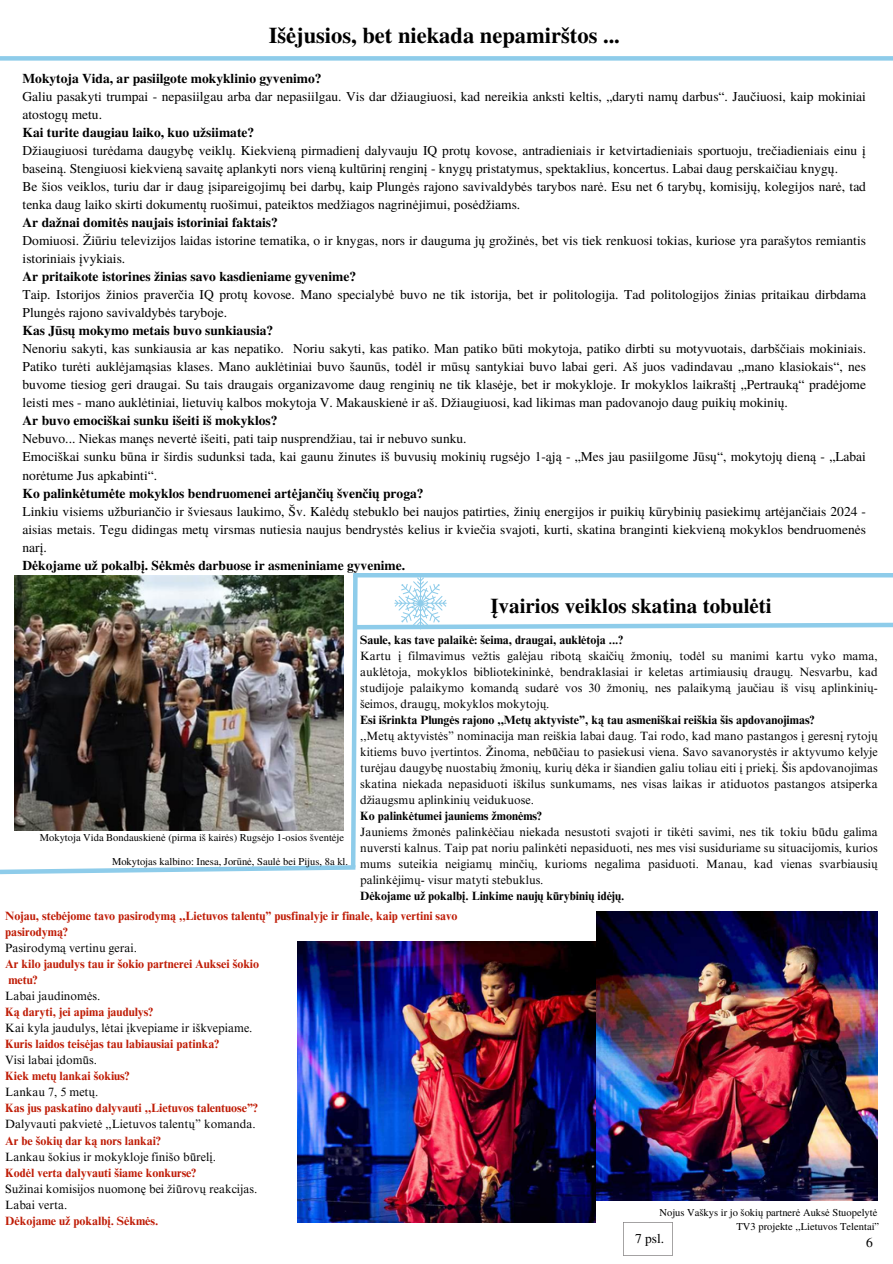
<style>
.page{position:relative;width:893px;height:1264px;background:#fff}
.page>*{position:absolute;margin:0;border:0;box-sizing:border-box;transform-origin:0 0}
.t1{font:700 22.5px "Te X Gyre Termes";color:#000}
.t2{font:700 21px "Te X Gyre Termes";color:#000}
.t3{font:13.5px/18px "Te X Gyre Termes";color:#000}
.t4{font:700 13.5px "Te X Gyre Termes";color:#000}
.t5{font:12px/16px "Times NRMT Pro";color:#000;text-align:justify}
.t6{font:700 12px/16px "Times NRMT Pro";color:#bf1c06}
.t7{font:700 12px "Times NRMT Pro";color:#000}
.t8{font:10.5px "Te X Gyre Termes";color:#000}
</style>
<div class="page">
<div style="left:0;top:56px;width:892px;height:5px;background:#8eccea"></div>
<img style="left:0;top:573px;width:892px;height:302px">
<img style="left:297px;top:942px;width:298px;height:280px">
<img style="left:596px;top:911px;width:281px;height:289px">
<svg style="left:623px;top:1222px;width:49px;height:33px"></svg>
<p class="t1" style="left:269px;top:18px;width:353px">Išėjusios, bet niekada nepamirštos ...</p>
<p class="t4" style="left:23px;top:68px;width:300px">Mokytoja Vida, ar pasiilgote mokyklinio gyvenimo?</p>
<p class="t3" style="left:23px;top:87px;width:844px">Galiu pasakyti trumpai - nepasiilgau arba dar nepasiilgau. Vis dar džiaugiuosi, kad nereikia anksti keltis, „daryti namų darbus“. Jaučiuosi, kaip mokiniai atostogų metu.</p>
<p class="t4" style="left:23px;top:122px;width:233px">Kai turite daugiau laiko, kuo užsiimate?</p>
<p class="t3" style="left:23px;top:141px;width:844px">Džiaugiuosi turėdama daugybę veiklų. Kiekvieną pirmadienį dalyvauju IQ protų kovose, antradieniais ir ketvirtadieniais sportuoju, trečiadieniais einu į baseiną. Stengiuosi kiekvieną savaitę aplankyti nors vieną kultūrinį renginį - knygų pristatymus, spektaklius, koncertus. Labai daug perskaičiau knygų.</p>
<p class="t3" style="left:23px;top:177px;width:844px">Be šios veiklos, turiu dar ir daug įsipareigojimų bei darbų, kaip Plungės rajono savivaldybės tarybos narė. Esu net 6 tarybų, komisijų, kolegijos narė, tad tenka daug laiko skirti dokumentų ruošimui, pateiktos medžiagos nagrinėjimui, posėdžiams.</p>
<p class="t4" style="left:23px;top:212px;width:257px">Ar dažnai domitės naujais istoriniai faktais?</p>
<p class="t3" style="left:23px;top:231px;width:844px">Domiuosi. Žiūriu televizijos laidas istorine tematika, o ir knygas, nors ir dauguma jų grožinės, bet vis tiek renkuosi tokias, kuriose yra parašytos remiantis istoriniais įvykiais.</p>
<p class="t4" style="left:23px;top:266px;width:335px">Ar pritaikote istorines žinias savo kasdieniame gyvenime?</p>
<p class="t3" style="left:23px;top:285px;width:844px">Taip. Istorijos žinios praverčia IQ protų kovose. Mano specialybė buvo ne tik istorija, bet ir politologija. Tad politologijos žinias pritaikau dirbdama<br>Plungės rajono savivaldybės taryboje.</p>
<p class="t4" style="left:23px;top:320px;width:252px">Kas Jūsų mokymo metais buvo sunkiausia?</p>
<p class="t3" style="left:23px;top:339px;width:844px;text-align:justify">Nenoriu sakyti, kas sunkiausia ar kas nepatiko. Noriu sakyti, kas patiko. Man patiko būti mokytoja, patiko dirbti su motyvuotais, darbščiais mokiniais.<br>Patiko turėti auklėjamąsias klases. Mano auklėtiniai buvo šaunūs, todėl ir mūsų santykiai buvo labai geri. Aš juos vadindavau „mano klasiokais“, nes buvome tiesiog geri draugai. Su tais draugais organizavome daug renginių ne tik klasėje, bet ir mokykloje. Ir mokyklos laikraštį „Pertrauką“ pradėjome leisti mes - mano auklėtiniai, lietuvių kalbos mokytoja V. Makauskienė ir aš. Džiaugiuosi, kad likimas man padovanojo daug puikių mokinių.</p>
<p class="t4" style="left:23px;top:410px;width:256px">Ar buvo emociškai sunku išeiti iš mokyklos?</p>
<p class="t3" style="left:23px;top:429px;width:445px">Nebuvo... Niekas manęs nevertė išeiti, pati taip nusprendžiau, tai ir nebuvo sunku.</p>
<p class="t3" style="left:23px;top:447px;width:844px">Emociškai sunku būna ir širdis sudunksi tada, kai gaunu žinutes iš buvusių mokinių rugsėjo 1-ąją - „Mes jau pasiilgome Jūsų“, mokytojų dieną - „Labai norėtume Jus apkabinti“.</p>
<p class="t4" style="left:23px;top:482px;width:402px">Ko palinkėtumėte mokyklos bendruomenei artėjančių švenčių proga?</p>
<p class="t3" style="left:23px;top:501px;width:844px;text-align:justify">Linkiu visiems užburiančio ir šviesaus laukimo, Šv. Kalėdų stebuklo bei naujos patirties, žinių energijos ir puikių kūrybinių pasiekimų artėjančiais 2024 - aisias metais. Tegu didingas metų virsmas nutiesia naujus bendrystės kelius ir kviečia svajoti, kurti, skatina branginti kiekvieną mokyklos bendruomenės narį.</p>
<p class="t4" style="left:23px;top:554px;width:384px">Dėkojame už pokalbį. Sėkmės darbuose ir asmeniniame gyvenime.</p>
<p class="t8" style="left:40px;top:829px;width:306px">Mokytoja Vida Bondauskienė (pirma iš kairės) Rugsėjo 1-osios šventėje</p>
<p class="t8" style="left:112px;top:854px;width:237px">Mokytojas kalbino: Inesa, Jorūnė, Saulė bei Pijus, 8a kl.</p>
<p class="t2" style="left:490px;top:589px;width:283px">Įvairios veiklos skatina tobulėti</p>
<p class="t7" style="left:360px;top:635px;width:264px">Saule, kas tave palaikė: šeima, draugai, auklėtoja ...?</p>
<p class="t5" style="left:360px;top:649px;width:519px">Kartu į filmavimus vežtis galėjau ribotą skaičių žmonių, todėl su manimi kartu vyko mama, auklėtoja, mokyklos bibliotekininkė, bendraklasiai ir keletas artimiausių draugų. Nesvarbu, kad studijoje palaikymo komandą sudarė vos 30 žmonių, nes palaikymą jaučiau iš visų aplinkinių&shy;šeimos, draugų, mokyklos mokytojų.</p>
<p class="t7" style="left:360px;top:715px;width:455px">Esi išrinkta Plungės rajono ,,Metų aktyviste”, ką tau asmeniškai reiškia šis apdovanojimas?</p>
<p class="t5" style="left:360px;top:729px;width:519px">,,Metų aktyvistės” nominacija man reiškia labai daug. Tai rodo, kad mano pastangos į geresnį rytojų kitiems buvo įvertintos. Žinoma, nebūčiau to pasiekusi viena. Savo savanorystės ir aktyvumo kelyje turėjau daugybę nuostabių žmonių, kurių dėka ir šiandien galiu toliau eiti į priekį. Šis apdovanojimas skatina niekada nepasiduoti iškilus sunkumams, nes visas laikas ir atiduotos pastangos atsiperka džiaugsmu aplinkinių veidukuose.</p>
<p class="t7" style="left:360px;top:811px;width:183px">Ko palinkėtumei jauniems žmonėms?</p>
<p class="t5" style="left:360px;top:825px;width:519px">Jauniems žmonės palinkėčiau niekada nesustoti svajoti ir tikėti savimi, nes tik tokiu būdu galima nuversti kalnus. Taip pat noriu palinkėti nepasiduoti, nes mes visi susiduriame su situacijomis, kurios mums suteikia neigiamų minčių, kurioms negalima pasiduoti. Manau, kad vienas svarbiausių palinkėjimų- visur matyti stebuklus.</p>
<p class="t7" style="left:360px;top:891px;width:266px">Dėkojame už pokalbį. Linkime naujų kūrybinių idėjų.</p>
<p class="t6" style="left:5px;top:909px;width:453px">Nojau, stebėjome tavo pasirodymą ,,Lietuvos talentų” pusfinalyje ir finale, kaip vertini savo pasirodymą?</p>
<p class="t5" style="left:5px;top:941px;width:133px">Pasirodymą vertinu gerai.</p>
<p class="t6" style="left:5px;top:957px;width:255px">Ar kilo jaudulys tau ir šokio partnerei Auksei šokio</p>
<p class="t6" style="left:8px;top:973px;width:31px">metu?</p>
<p class="t5" style="left:5px;top:989px;width:96px">Labai jaudinomės.</p>
<p class="t6" style="left:5px;top:1005px;width:149px">Ką daryti, jei apima jaudulys?</p>
<p class="t5" style="left:5px;top:1021px;width:249px">Kai kyla jaudulys, lėtai įkvepiame ir iškvepiame.</p>
<p class="t6" style="left:5px;top:1037px;width:215px">Kuris laidos teisėjas tau labiausiai patinka?</p>
<p class="t5" style="left:5px;top:1053px;width:93px">Visi labai įdomūs.</p>
<p class="t6" style="left:5px;top:1069px;width:126px">Kiek metų lankai šokius?</p>
<p class="t5" style="left:5px;top:1085px;width:95px">Lankau 7, 5 metų.</p>
<p class="t6" style="left:5px;top:1101px;width:254px">Kas jus paskatino dalyvauti ,,Lietuvos talentuose”?</p>
<p class="t5" style="left:5px;top:1117px;width:252px">Dalyvauti pakvietė ,,Lietuvos talentų” komanda.</p>
<p class="t6" style="left:5px;top:1133px;width:157px">Ar be šokių dar ką nors lankai?</p>
<p class="t5" style="left:5px;top:1149px;width:212px">Lankau šokius ir mokykloje finišo būrelį.</p>
<p class="t6" style="left:5px;top:1165px;width:192px">Kodėl verta dalyvauti šiame konkurse?</p>
<p class="t5" style="left:5px;top:1181px;width:253px">Sužinai komisijos nuomonę bei žiūrovų reakcijas.</p>
<p class="t5" style="left:5px;top:1197px;width:64px">Labai verta.</p>
<p class="t6" style="left:5px;top:1213px;width:155px">Dėkojame už pokalbį. Sėkmės.</p>
<p class="t8" style="left:659px;top:1205px;width:219px">Nojus Vaškys ir jo šokių partnerė Auksė Stuopelytė</p>
<p class="t8" style="left:736px;top:1219px;width:144px">TV3 projekte ,,Lietuvos Telentai”</p>
<p class="t3" style="left:635px;top:1228px;width:31px">7 psl.</p>
<p class="t3" style="left:866px;top:1232px;width:8px">6</p>
</div>
